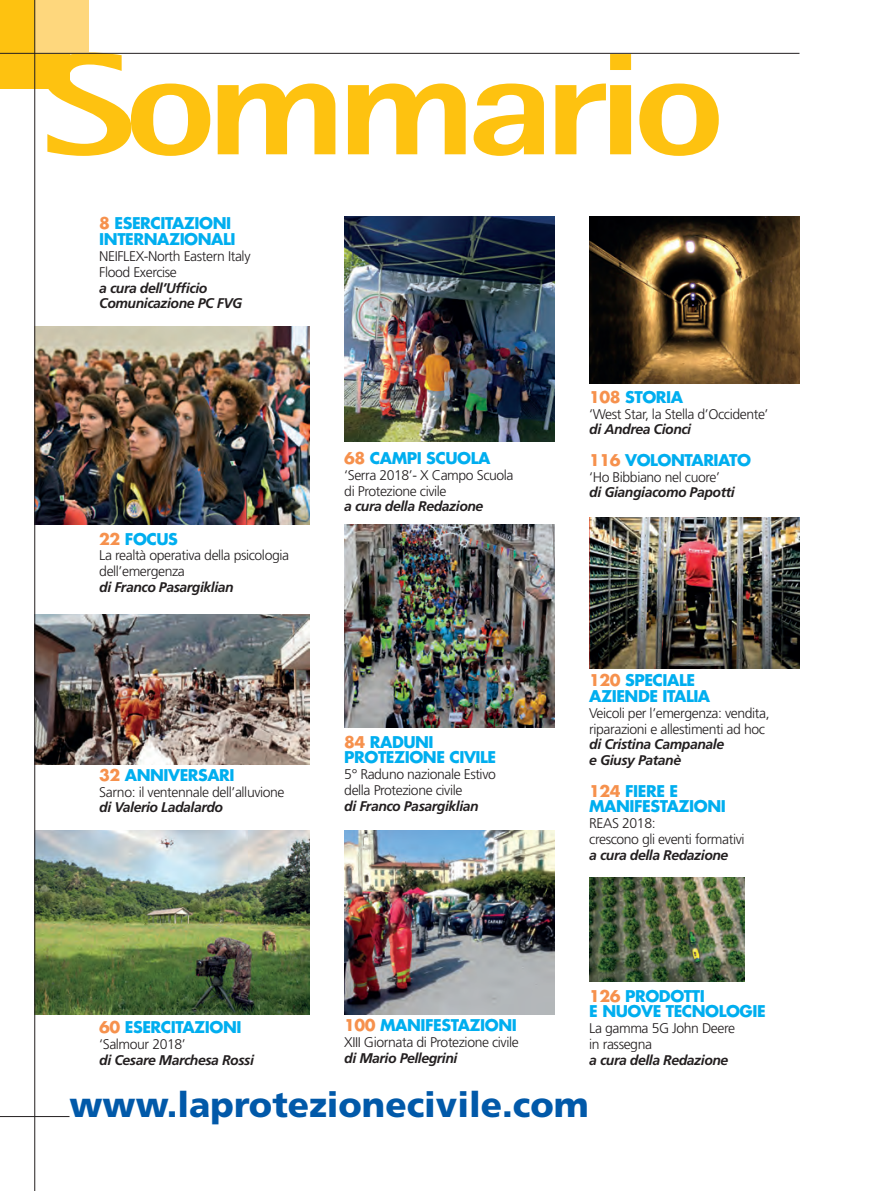
<style>
.page{position:relative;width:874px;height:1191px;background:#fff}
.page>*{position:absolute;margin:0;border:0;box-sizing:border-box;transform-origin:0 0}
.t1{font:800 145.25px "Rotis Sans Serif";letter-spacing:-.07em;color:#fec210;scale:1.3 1}
.t2{font:900 35px "Frutiger";color:#0159a9}
.t3{font:700 15.75px/15.8px "Futura";letter-spacing:-.03em;color:#00aeef}
.t4{font:300 14px/15.8px "Frutiger";letter-spacing:-.03em;color:#231f20}
.t5{font:italic 700 14px/15.8px "Frutiger";letter-spacing:-.03em;color:#231f20}
.s1{color:#f6914d}
</style>
<div class="page">
<img style="left:35px;top:326px;width:274px;height:198px">
<img style="left:344px;top:216px;width:210px;height:225px">
<img style="left:35px;top:614px;width:274px;height:150px">
<img style="left:344px;top:524px;width:210px;height:203px">
<img style="left:35px;top:830px;width:274px;height:185px">
<img style="left:344px;top:830px;width:210px;height:185px">
<div style="left:0;top:0;width:69px;height:88px;background:#fec210"></div>
<hr style="left:0;top:1116px;width:69px;height:1px;background:#231f20">
<div style="left:35px;top:0;width:53px;height:54px;background:#fed77d"></div>
<hr style="left:34px;top:0;width:1px;height:1191px;background:#231f20">
<hr style="left:0;top:53px;width:799px;height:1px;background:#231f20">
<img style="left:589px;top:216px;width:210px;height:167px">
<img style="left:589px;top:517px;width:210px;height:152px">
<img style="left:589px;top:877px;width:155px;height:105px">
<h1 class="t1" style="left:38px;top:13px;width:530px">Sommario</h1>
<p class="t3" style="left:99px;top:215px;width:138px"><span class="s1">8</span> ESERCITAZIONI<br>INTERNAZIONALI</p>
<p class="t4" style="left:99px;top:248px;width:153px">NEIFLEX-North Eastern Italy<br>Flood Exercise</p>
<p class="t5" style="left:99px;top:280px;width:144px">a cura dell’Ufficio<br>Comunicazione PC FVG</p>
<p class="t3" style="left:99px;top:530px;width:80px"><span class="s1">22</span> FOCUS</p>
<p class="t4" style="left:99px;top:547px;width:191px">La realtà operativa della psicologia dell’emergenza</p>
<p class="t5" style="left:99px;top:579px;width:136px">di Franco Pasargiklian</p>
<p class="t3" style="left:99px;top:766px;width:137px"><span class="s1">32</span> ANNIVERSARI</p>
<p class="t4" style="left:99px;top:784px;width:187px">Sarno: il ventennale dell’alluvione</p>
<p class="t5" style="left:99px;top:799px;width:125px">di Valerio Ladalardo</p>
<p class="t3" style="left:344px;top:450px;width:147px"><span class="s1">68</span> CAMPI SCUOLA</p>
<p class="t4" style="left:344px;top:467px;width:171px">‘Serra 2018’- X Campo Scuola di Protezione civile</p>
<p class="t5" style="left:344px;top:498px;width:141px">a cura della Redazione</p>
<p class="t3" style="left:344px;top:733px;width:153px"><span class="s1">84</span> RADUNI<br>PROTEZIONE CIVILE</p>
<p class="t4" style="left:344px;top:766px;width:153px">5° Raduno nazionale Estivo della Protezione civile</p>
<p class="t5" style="left:344px;top:798px;width:136px">di Franco Pasargiklian</p>
<p class="t3" style="left:99px;top:1018px;width:144px"><span class="s1">60</span> ESERCITAZIONI</p>
<p class="t4" style="left:99px;top:1036px;width:88px">‘Salmour 2018’</p>
<p class="t5" style="left:99px;top:1051px;width:156px">di Cesare Marchesa Rossi</p>
<p class="t3" style="left:344px;top:1017px;width:174px"><span class="s1">100</span> MANIFESTAZIONI</p>
<p class="t4" style="left:344px;top:1034px;width:176px">XIII Giornata di Protezione civile</p>
<p class="t5" style="left:344px;top:1050px;width:115px">di Mario Pellegrini</p>
<p class="t3" style="left:589px;top:388px;width:95px"><span class="s1">108</span> STORIA</p>
<p class="t4" style="left:589px;top:406px;width:181px">‘West Star, la Stella d’Occidente’</p>
<p class="t5" style="left:589px;top:421px;width:103px">di Andrea Cionci</p>
<p class="t3" style="left:589px;top:451px;width:163px"><span class="s1">116</span> VOLONTARIATO</p>
<p class="t4" style="left:589px;top:469px;width:132px">‘Ho Bibbiano nel cuore’</p>
<p class="t5" style="left:589px;top:484px;width:147px">di Giangiacomo Papotti</p>
<p class="t3" style="left:589px;top:672px;width:122px"><span class="s1">120</span> SPECIALE<br>AZIENDE ITALIA</p>
<p class="t4" style="left:589px;top:705px;width:182px">Veicoli per l’emergenza: vendita, riparazioni e allestimenti ad hoc</p>
<p class="t5" style="left:589px;top:736px;width:136px">di Cristina Campanale e Giusy Patanè</p>
<p class="t3" style="left:589px;top:782px;width:138px"><span class="s1">124</span> FIERE E<br>MANIFESTAZIONI</p>
<p class="t4" style="left:589px;top:815px;width:157px">REAS 2018:<br>crescono gli eventi formativi</p>
<p class="t5" style="left:589px;top:847px;width:141px">a cura della Redazione</p>
<p class="t3" style="left:589px;top:987px;width:178px"><span class="s1">126</span> PRODOTTI<br>E NUOVE TECNOLOGIE</p>
<p class="t4" style="left:589px;top:1020px;width:147px">La gamma 5G John Deere in rassegna</p>
<p class="t5" style="left:589px;top:1051px;width:141px">a cura della Redazione</p>
<h2 class="t2" style="left:69px;top:1083px;width:520px">www.laprotezionecivile.com</h2>
</div>
